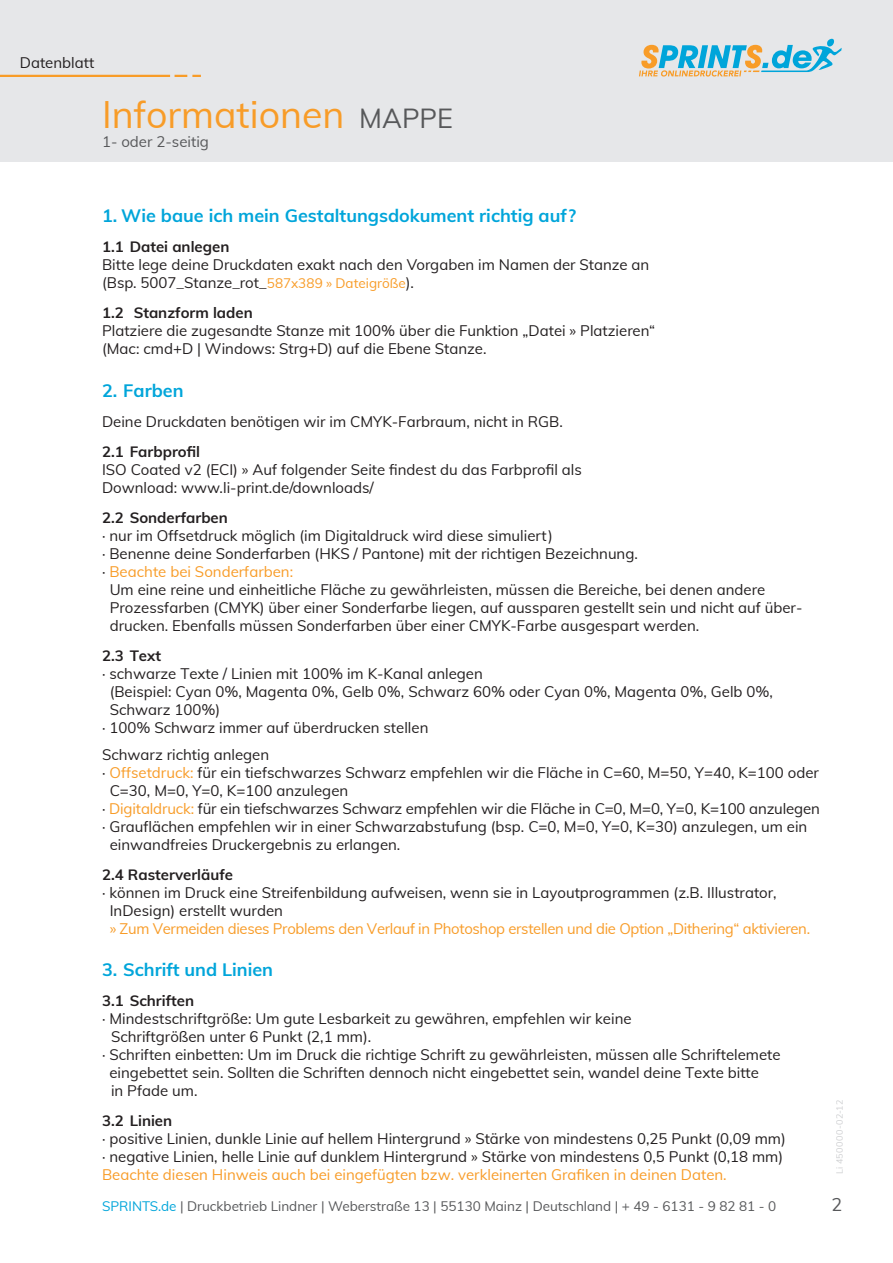
<style>
.page{position:relative;width:893px;height:1263px;background:#fff}
.page>*{position:absolute;margin:0;border:0;box-sizing:border-box;transform-origin:0 0}
.t1{font:37.5px "Muli";color:#f89c28}
.t2{font:27px "Muli";color:#57585a}
.t3{font:700 18px "Muli";color:#00a5da}
.t4{font:18px "Muli";color:#57585a}
.t5{font:15px/18px "Muli";color:#231f20}
.t6{font:700 15px "Muli";color:#231f20}
.t7{font:15px "Muli";color:#f89c28}
.t8{font:15px "Muli";letter-spacing:-.02em;color:#f89c28}
.t9{font:15px "Muli";color:#57585a}
.t10{font:13.5px "Muli";color:#57585a}
.t11{font:9px "Muli";letter-spacing:.04em;color:#cfd0d2}
.s1{font-size:13.5px;color:#f89c28}
.s2{color:#231f20}
.s3{color:#f89c28}
.s4{color:#00a5da}
</style>
<div class="page">
<div style="left:0;top:0;width:893px;height:162px;background:#e6e7e9"></div>
<hr style="left:0;top:75px;width:170px;height:2px;background:#f89c28">
<svg style="left:175px;top:75px;width:26px;height:2px"></svg>
<svg style="left:639px;top:39px;width:203px;height:38px"></svg>
<p class="t5" style="left:20px;top:52px;width:76px">Datenblatt</p>
<h1 class="t1" style="left:102px;top:87px;width:244px">Informationen</h1>
<p class="t9" style="left:102px;top:130px;width:108px">1- oder 2-seitig</p>
<h2 class="t2" style="left:359px;top:99px;width:95px">MAPPE</h2>
<p class="t3" style="left:102px;top:203px;width:476px">1. Wie baue ich mein Gestaltungsdokument richtig auf?</p>
<p class="t6" style="left:102px;top:236px;width:129px">1.1 Datei anlegen</p>
<p class="t5" style="left:102px;top:255px;width:549px">Bitte lege deine Druckdaten exakt nach den Vorgaben im Namen der Stanze an (Bsp. 5007_Stanze_rot_<span class="s1">587x389 » Dateigröße</span>).</p>
<p class="t6" style="left:102px;top:302px;width:152px">1.2 Stanzform laden</p>
<p class="t5" style="left:102px;top:321px;width:555px">Platziere die zugesandte Stanze mit 100% über die Funktion „Datei » Platzieren“ (Mac: cmd+D | Windows: Strg+D) auf die Ebene Stanze.</p>
<p class="t3" style="left:102px;top:377px;width:83px">2. Farben</p>
<p class="t5" style="left:102px;top:412px;width:462px">Deine Druckdaten benötigen wir im CMYK-Farbraum, nicht in RGB.</p>
<p class="t6" style="left:102px;top:441px;width:100px">2.1 Farbprofil</p>
<p class="t5" style="left:102px;top:460px;width:481px">ISO Coated v2 (ECI) » Auf folgender Seite findest du das Farbprofil als<br>Download: www.li-print.de/downloads/</p>
<p class="t6" style="left:102px;top:507px;width:127px">2.2 Sonderfarben</p>
<p class="t5" style="left:102px;top:526px;width:452px">· nur im Offsetdruck möglich (im Digitaldruck wird diese simuliert)</p>
<p class="t5" style="left:102px;top:544px;width:537px">· Benenne deine Sonderfarben (HKS / Pantone) mit der richtigen Bezeichnung.</p>
<p class="t7" style="left:102px;top:561px;width:193px"><span class="s2">·</span> Beachte bei Sonderfarben:</p>
<p class="t5" style="left:110px;top:580px;width:657px">Um eine reine und einheitliche Fläche zu gewährleisten, müssen die Bereiche, bei denen andere</p>
<p class="t5" style="left:110px;top:598px;width:694px">Prozessfarben (CMYK) über einer Sonderfarbe liegen, auf aussparen gestellt sein und nicht auf über-</p>
<p class="t5" style="left:110px;top:616px;width:591px">drucken. Ebenfalls müssen Sonderfarben über einer CMYK-Farbe ausgespart werden.</p>
<p class="t6" style="left:102px;top:645px;width:61px">2.3 Text</p>
<p class="t5" style="left:102px;top:664px;width:382px">· schwarze Texte / Linien mit 100% im K-Kanal anlegen</p>
<p class="t5" style="left:110px;top:682px;width:665px">(Beispiel: Cyan 0%, Magenta 0%, Gelb 0%, Schwarz 60% oder Cyan 0%, Magenta 0%, Gelb 0%,</p>
<p class="t5" style="left:110px;top:700px;width:112px">Schwarz 100%)</p>
<p class="t5" style="left:102px;top:718px;width:328px">· 100% Schwarz immer auf überdrucken stellen</p>
<p class="t5" style="left:102px;top:744px;width:169px">Schwarz richtig anlegen</p>
<p class="t5" style="left:102px;top:762px;width:718px">· <span class="s3">Offsetdruck:</span> für ein tiefschwarzes Schwarz empfehlen wir die Fläche in C=60, M=50, Y=40, K=100 oder</p>
<p class="t5" style="left:110px;top:780px;width:240px">C=30, M=0, Y=0, K=100 anzulegen</p>
<p class="t5" style="left:102px;top:798px;width:719px">· <span class="s3">Digitaldruck:</span> für ein tiefschwarzes Schwarz empfehlen wir die Fläche in C=0, M=0, Y=0, K=100 anzulegen</p>
<p class="t5" style="left:102px;top:816px;width:707px">· Grauflächen empfehlen wir in einer Schwarzabstufung (bsp. C=0, M=0, Y=0, K=30) anzulegen, um ein</p>
<p class="t5" style="left:110px;top:834px;width:292px">einwandfreies Druckergebnis zu erlangen.</p>
<p class="t6" style="left:102px;top:863px;width:133px">2.4 Rasterverläufe</p>
<p class="t5" style="left:110px;top:882px;width:669px;text-indent:-8px">· können im Druck eine Streifenbildung aufweisen, wenn sie in Layoutprogrammen (z.B. Illustrator,<br>InDesign) erstellt wurden</p>
<p class="t8" style="left:110px;top:917px;width:702px">» Zum Vermeiden dieses Problems den Verlauf in Photoshop erstellen und die Option „Dithering“ aktivieren.</p>
<p class="t3" style="left:102px;top:957px;width:173px">3. Schrift und Linien</p>
<p class="t6" style="left:102px;top:990px;width:94px">3.1 Schriften</p>
<p class="t5" style="left:102px;top:1009px;width:531px">· Mindestschriftgröße: Um gute Lesbarkeit zu gewähren, empfehlen wir keine</p>
<p class="t5" style="left:111px;top:1027px;width:262px">Schriftgrößen unter 6 Punkt (2,1 mm).</p>
<p class="t5" style="left:102px;top:1045px;width:680px">· Schriften einbetten: Um im Druck die richtige Schrift zu gewährleisten, müssen alle Schriftelemete</p>
<p class="t5" style="left:109px;top:1063px;width:651px">eingebettet sein. Sollten die Schriften dennoch nicht eingebettet sein, wandel deine Texte bitte</p>
<p class="t5" style="left:111px;top:1081px;width:88px">in Pfade um.</p>
<p class="t6" style="left:102px;top:1110px;width:72px">3.2 Linien</p>
<p class="t5" style="left:102px;top:1129px;width:685px">· positive Linien, dunkle Linie auf hellem Hintergrund » Stärke von mindestens 0,25 Punkt (0,09 mm) · negative Linien, helle Linie auf dunklem Hintergrund » Stärke von mindestens 0,5 Punkt (0,18 mm)</p>
<p class="t7" style="left:102px;top:1164px;width:626px">Beachte diesen Hinweis auch bei eingefügten bzw. verkleinerten Grafiken in deinen Daten.</p>
<p class="t10" style="left:102px;top:1196px;width:676px"><span class="s4">SPRINTS.de</span> | Druckbetrieb Lindner | Weberstraße 13 | 55130 Mainz | Deutschland | + 49 - 6131 - 9 82 81 - 0</p>
<p class="t11" style="left:833px;top:1174px;width:76px;rotate:-90deg">Li 450000-02-12</p>
<p class="t4" style="left:831px;top:1191px;width:12px">2</p>
</div>
